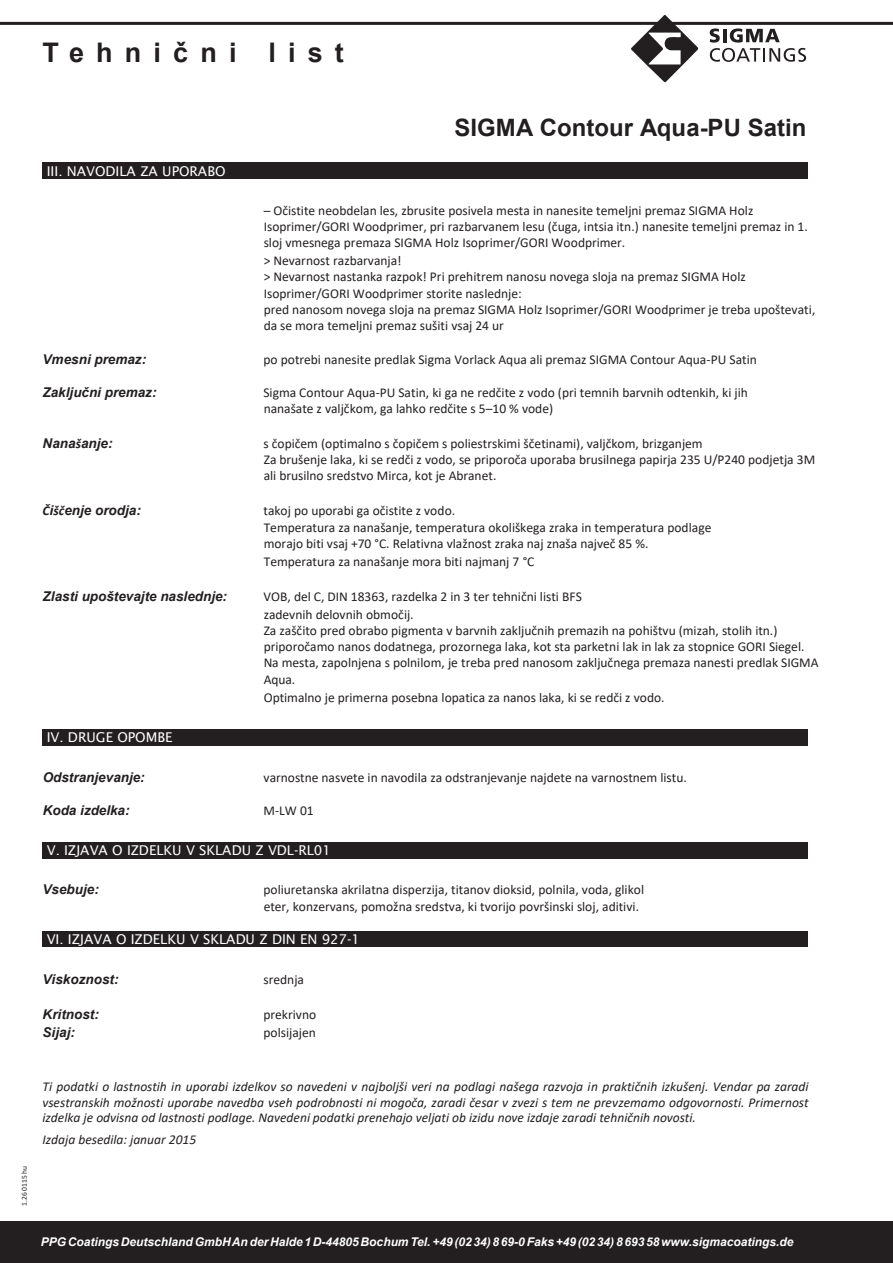
<style>
.page{position:relative;width:893px;height:1263px;background:#fff}
.page>*{position:absolute;margin:0;border:0;box-sizing:border-box;transform-origin:0 0}
.t1{font:700 27px "Arial";letter-spacing:.45em;color:#231f20}
.t2{font:700 26.25px "Arial";letter-spacing:.49em;color:#231f20}
.t3{font:700 24px "Arial";color:#231f20}
.t4{font:13.5px/16.2px "Calibri";color:#231f20}
.t5{font:italic 13.5px/15.6px "Calibri";color:#231f20;text-align:justify}
.t6{font:italic 700 13.5px "Arial";color:#231f20}
.t7{font:13.5px "Lucida Sans";color:#fff}
.t8{font:italic 13.5px "Lucida Sans";color:#fff}
.t9{font:italic 700 12px "Arial";color:#fff}
.t10{font:7.5px "Calibri";letter-spacing:-.005em;color:#231f20}
.s1{font-family:"Calibri"}
</style>
<div class="page">
<div style="left:0;top:1221px;width:893px;height:42px;background:#231f20"></div>
<hr style="left:0;top:22px;width:893px;height:3px;background:#231f20">
<svg style="left:631px;top:15px;width:67px;height:67px"></svg>
<svg style="left:710px;top:29px;width:96px;height:33px"></svg>
<div style="left:42px;top:163px;width:766px;height:16px;background:#231f20"></div>
<div style="left:42px;top:729px;width:766px;height:16px;background:#231f20"></div>
<div style="left:42px;top:842px;width:766px;height:16px;background:#231f20"></div>
<div style="left:42px;top:931px;width:766px;height:16px;background:#231f20"></div>
<h2 class="t2" style="left:42px;top:33px;width:40px">T e</h2>
<h2 class="t2" style="left:123px;top:33px;width:141px">hnični</h2>
<h1 class="t1" style="left:43px;top:33px;width:303px">Tehnični list</h1>
<p class="t7" style="left:47px;top:163px;width:180px">III. NAVODILA ZA UPORABO</p>
<h3 class="t3" style="left:454px;top:111px;width:353px">SIGMA Contour Aqua-PU Satin</h3>
<p class="t4" style="left:264px;top:202px;width:546px">– Očistite neobdelan les, zbrusite posivela mesta in nanesite temeljni premaz SIGMA Holz<br>Isoprimer/GORI Woodprimer, pri razbarvanem lesu (čuga, intsia itn.) nanesite temeljni premaz in 1. sloj vmesnega premaza SIGMA Holz Isoprimer/GORI Woodprimer.</p>
<p class="t4" style="left:264px;top:252px;width:553px">&gt; Nevarnost razbarvanja!<br>&gt; Nevarnost nastanka razpok! Pri prehitrem nanosu novega sloja na premaz SIGMA Holz Isoprimer/GORI Woodprimer storite naslednje:<br>pred nanosom novega sloja na premaz SIGMA Holz Isoprimer/GORI Woodprimer je treba upoštevati, da se mora temeljni premaz sušiti vsaj 24 ur</p>
<p class="t6" style="left:43px;top:350px;width:105px">Vmesni premaz:</p>
<p class="t4" style="left:264px;top:351px;width:495px">po potrebi nanesite predlak Sigma Vorlack Aqua ali premaz SIGMA Contour Aqua-PU Satin</p>
<p class="t6" style="left:42px;top:383px;width:116px">Zaključni premaz:</p>
<p class="t4" style="left:264px;top:384px;width:486px">Sigma Contour Aqua-PU Satin, ki ga ne redčite z vodo (pri temnih barvnih odtenkih, ki jih nanašate z valjčkom, ga lahko redčite s 5–10 % vode)</p>
<p class="t6" style="left:43px;top:434px;width:71px">Nana<span class="s1">š</span>anje:</p>
<p class="t4" style="left:264px;top:435px;width:553px">s čopičem (optimalno s čopičem s poliestrskimi ščetinami), valjčkom, brizganjem<br>Za brušenje laka, ki se redči z vodo, se priporoča uporaba brusilnega papirja 235 U/P240 podjetja 3M ali brusilno sredstvo Mirca, kot je Abranet.</p>
<p class="t6" style="left:43px;top:502px;width:100px"><span class="s1">Č</span>i<span class="s1">šč</span>enje orodja:</p>
<p class="t4" style="left:263px;top:502px;width:449px">takoj po uporabi ga očistite z vodo.<br>Temperatura za nanašanje, temperatura okoliškega zraka in temperatura podlage morajo biti vsaj +70 °C. Relativna vlažnost zraka naj znaša največ 85 %.</p>
<p class="t4" style="left:264px;top:553px;width:272px">Temperatura za nanašanje mora biti najmanj 7 °C</p>
<p class="t6" style="left:43px;top:587px;width:186px">Zlasti upoštevajte naslednje:</p>
<p class="t4" style="left:263px;top:587px;width:320px;line-height:18px">VOB, del C, DIN 18363, razdelka 2 in 3 ter tehnični listi BFS zadevnih delovnih območij.</p>
<p class="t4" style="left:264px;top:622px;width:557px">Za zaščito pred obrabo pigmenta v barvnih zaključnih premazih na pohištvu (mizah, stolih itn.) priporočamo nanos dodatnega, prozornega laka, kot sta parketni lak in lak za stopnice GORI Siegel.<br>Na mesta, zapolnjena s polnilom, je treba pred nanosom zaključnega premaza nanesti predlak SIGMA Aqua.</p>
<p class="t4" style="left:264px;top:689px;width:402px">Optimalno je primerna posebna lopatica za nanos laka, ki se redči z vodo.</p>
<p class="t7" style="left:47px;top:730px;width:127px">IV. DRUGE OPOMBE</p>
<p class="t6" style="left:43px;top:768px;width:104px">Odstranjevanje:</p>
<p class="t4" style="left:264px;top:769px;width:425px">varnostne nasvete in navodila za odstranjevanje najdete na varnostnem listu.</p>
<p class="t6" style="left:43px;top:801px;width:89px">Koda izdelka:</p>
<p class="t4" style="left:264px;top:802px;width:52px">M-LW 01</p>
<p class="t7" style="left:47px;top:843px;width:286px">V. IZJAVA O IZDELKU V SKLADU Z VDL-RL01</p>
<p class="t6" style="left:42px;top:881px;width:58px">Vsebuje:</p>
<p class="t4" style="left:264px;top:881px;width:382px">poliuretanska akrilatna disperzija, titanov dioksid, polnila, voda, glikol eter, konzervans, pomožna sredstva, ki tvorijo površinski sloj, aditivi.</p>
<p class="t7" style="left:47px;top:932px;width:315px">VI. IZJAVA O IZDELKU V SKLADU Z DIN EN 927-1</p>
<p class="t6" style="left:43px;top:970px;width:77px">Viskoznost:</p>
<p class="t4" style="left:264px;top:971px;width:42px">srednja</p>
<p class="t6" style="left:43px;top:1005px;width:58px">Kritnost:</p>
<p class="t4" style="left:264px;top:1006px;width:54px">prekrivno</p>
<p class="t6" style="left:43px;top:1023px;width:34px">Sijaj:</p>
<p class="t4" style="left:264px;top:1024px;width:54px">polsijajen</p>
<p class="t10" style="left:19px;top:1206px;width:41px;rotate:-90deg">1.26 0115 hu</p>
<p class="t5" style="left:42px;top:1078px;width:768px">Ti podatki o lastnostih in uporabi izdelkov so navedeni v najboljši veri na podlagi našega razvoja in praktičnih izkušenj. Vendar pa zaradi vsestranskih možnosti uporabe navedba vseh podrobnosti ni mogoča, zaradi česar v zvezi s tem ne prevzemamo odgovornosti. Primernost izdelka je odvisna od lastnosti podlage. Navedeni podatki prenehajo veljati ob izidu nove izdaje zaradi tehničnih novosti.</p>
<p class="t5" style="left:42px;top:1131px;width:155px">Izdaja besedila: januar 2015</p>
<p class="t8" style="left:42px;top:1234px;width:769px">PPG Coatings Deutschland GmbH An der Halde 1 D-44805 Bochum Tel. +49 (02 34) 8 690 Faks +49 (02 34) 8 693 58</p>
<p class="t9" style="left:41px;top:1234px;width:754px">PPG Coatings Deutschland GmbH An der Halde 1 D-44805 Bochum Tel. +49 (02 34) 8 69-0 Faks +49 (02 34) 8 693 58 www.sigmacoatings.de</p>
</div>
